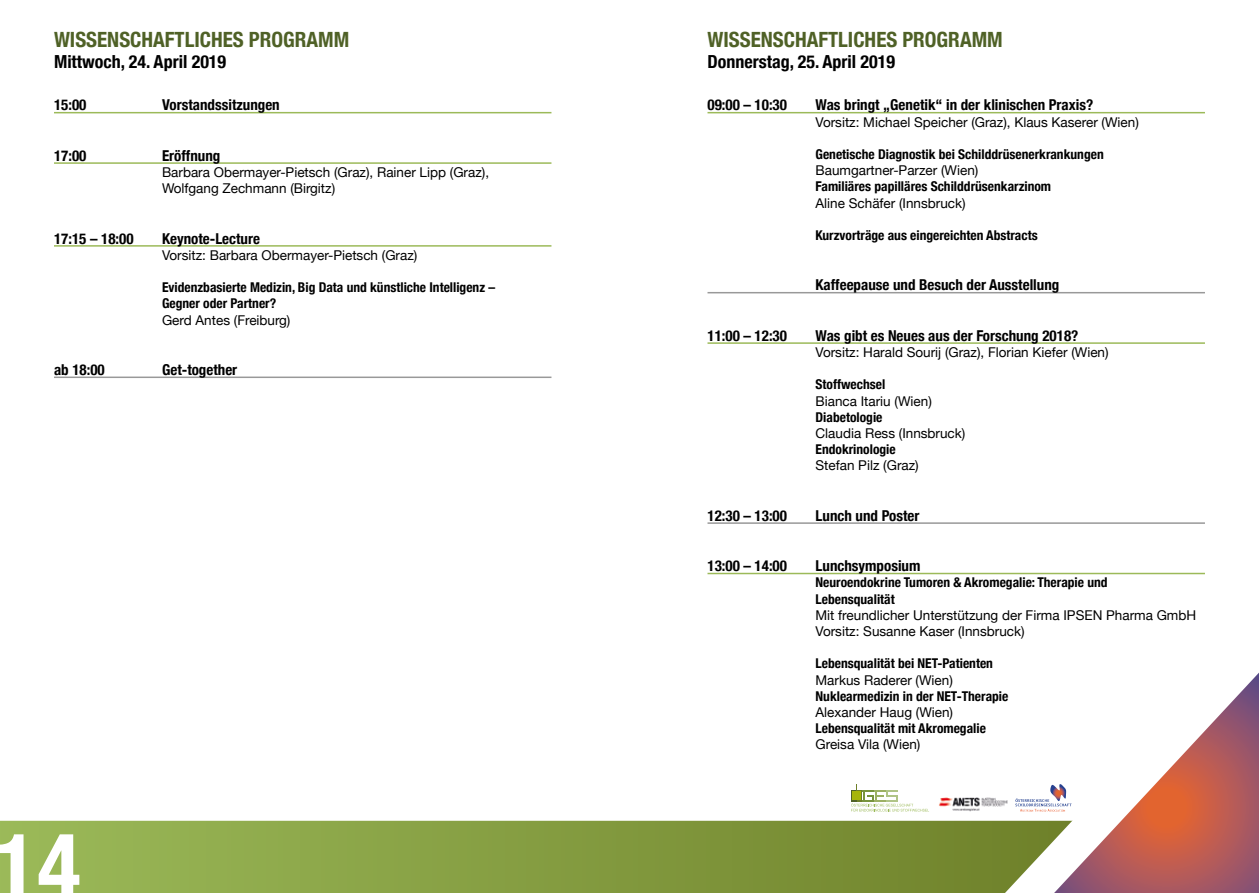
<style>
.page{position:relative;width:1259px;height:893px;background:#fff}
.page>*{position:absolute;margin:0;border:0;box-sizing:border-box;transform-origin:0 0}
.t1{font:700 condensed 90px "Helvetica Neue";color:#fff}
.t2{font:700 condensed 21px "Helvetica Neue";color:#4f6126}
.t3{font:700 condensed 18px "Helvetica Neue";color:#000}
.t4{font:700 condensed 15px "Helvetica Neue";color:#000}
.t5{font:13.5px/16.2px "Helvetica Neue";color:#000}
.t6{font:700 condensed 13.5px/16.2px "Helvetica Neue";color:#000}
</style>
<div class="page">
<svg style="left:0;top:821px;width:925px;height:72px;background:#87a044"></svg>
<svg style="left:925px;top:572px;width:280px;height:321px"></svg>
<svg style="left:972px;top:633px;width:287px;height:260px"></svg>
<img style="left:938px;top:795px;width:70px;height:17px">
<svg style="left:1015px;top:784px;width:56px;height:28px"></svg>
<svg style="left:851px;top:784px;width:78px;height:28px"></svg>
<div style="left:852px;top:792px;width:8px;height:8px;background:#a6b50a"></div>
<hr style="left:54px;top:112px;width:497px;height:1px;background:#9cba59">
<hr style="left:54px;top:162px;width:497px;height:2px;background:#9cba59">
<hr style="left:54px;top:245px;width:497px;height:2px;background:#9cba59">
<hr style="left:54px;top:377px;width:497px;height:1px;background:#999">
<hr style="left:707px;top:112px;width:498px;height:1px;background:#9cba59">
<hr style="left:707px;top:292px;width:498px;height:1px;background:#999">
<hr style="left:707px;top:342px;width:498px;height:2px;background:#9cba59">
<hr style="left:707px;top:522px;width:498px;height:2px;background:#999">
<hr style="left:707px;top:573px;width:498px;height:1px;background:#9cba59">
<h2 class="t2" style="left:54px;top:22px;width:297px">WISSENSCHAFTLICHES PROGRAMM</h2>
<h3 class="t3" style="left:54px;top:47px;width:174px">Mittwoch, 24. April 2019</h3>
<p class="t4" style="left:54px;top:93px;width:34px">15:00</p>
<p class="t4" style="left:162px;top:93px;width:119px">Vorstandssitzungen</p>
<p class="t4" style="left:54px;top:143px;width:34px">17:00</p>
<p class="t4" style="left:162px;top:143px;width:60px">Eröffnung</p>
<p class="t5" style="left:162px;top:165px;width:328px">Barbara Obermayer-Pietsch (Graz), Rainer Lipp (Graz),<br>Wolfgang Zechmann (Birgitz)</p>
<p class="t4" style="left:54px;top:226px;width:81px">17:15 – 18:00</p>
<p class="t4" style="left:162px;top:226px;width:100px">Keynote-Lecture</p>
<p class="t5" style="left:162px;top:248px;width:257px">Vorsitz: Barbara Obermayer-Pietsch (Graz)</p>
<p class="t6" style="left:162px;top:278px;width:334px">Evidenzbasierte Medizin, Big Data und künstliche Intelligenz –<br>Gegner oder Partner?</p>
<p class="t5" style="left:162px;top:312px;width:130px">Gerd Antes (Freiburg)</p>
<p class="t4" style="left:54px;top:357px;width:52px">ab 18:00</p>
<p class="t4" style="left:162px;top:357px;width:77px">Get-together</p>
<h1 class="t1" style="left:-6px;top:791px;width:88px">14</h1>
<h2 class="t2" style="left:707px;top:22px;width:297px">WISSENSCHAFTLICHES PROGRAMM</h2>
<h3 class="t3" style="left:707px;top:47px;width:189px">Donnerstag, 25. April 2019</h3>
<p class="t4" style="left:707px;top:93px;width:81px">09:00 – 10:30</p>
<p class="t4" style="left:815px;top:93px;width:279px">Was bringt „Genetik“ in der klinischen Praxis?</p>
<p class="t5" style="left:815px;top:114px;width:325px">Vorsitz: Michael Speicher (Graz), Klaus Kaserer (Wien)</p>
<p class="t6" style="left:815px;top:145px;width:290px">Genetische Diagnostik bei Schilddrüsenerkrankungen</p>
<p class="t5" style="left:815px;top:163px;width:164px">Baumgartner-Parzer (Wien)</p>
<p class="t6" style="left:815px;top:178px;width:237px">Familiäres papilläres Schilddrüsenkarzinom</p>
<p class="t5" style="left:815px;top:195px;width:152px">Aline Schäfer (Innsbruck)</p>
<p class="t6" style="left:815px;top:226px;width:224px">Kurzvorträge aus eingereichten Abstracts</p>
<p class="t4" style="left:815px;top:273px;width:245px">Kaffeepause und Besuch der Ausstellung</p>
<p class="t4" style="left:707px;top:323px;width:81px">11:00 – 12:30</p>
<p class="t4" style="left:815px;top:323px;width:264px">Was gibt es Neues aus der Forschung 2018?</p>
<p class="t5" style="left:815px;top:345px;width:294px">Vorsitz: Harald Sourij (Graz), Florian Kiefer (Wien)</p>
<p class="t6" style="left:815px;top:376px;width:71px">Stoffwechsel</p>
<p class="t5" style="left:815px;top:393px;width:118px">Bianca Itariu (Wien)</p>
<p class="t6" style="left:815px;top:408px;width:68px">Diabetologie</p>
<p class="t5" style="left:815px;top:426px;width:151px">Claudia Ress (Innsbruck)</p>
<p class="t6" style="left:815px;top:440px;width:82px">Endokrinologie</p>
<p class="t5" style="left:815px;top:458px;width:105px">Stefan Pilz (Graz)</p>
<p class="t4" style="left:707px;top:503px;width:81px">12:30 – 13:00</p>
<p class="t4" style="left:815px;top:503px;width:105px">Lunch und Poster</p>
<p class="t4" style="left:707px;top:553px;width:81px">13:00 – 14:00</p>
<p class="t4" style="left:815px;top:553px;width:106px">Lunchsymposium</p>
<p class="t6" style="left:815px;top:574px;width:293px">Neuroendokrine Tumoren &amp; Akromegalie: Therapie und<br>Lebensqualität</p>
<p class="t5" style="left:815px;top:608px;width:382px">Mit freundlicher Unterstützung der Firma IPSEN Pharma GmbH<br>Vorsitz: Susanne Kaser (Innsbruck)</p>
<p class="t6" style="left:815px;top:655px;width:179px">Lebensqualität bei NET-Patienten</p>
<p class="t5" style="left:815px;top:672px;width:139px">Markus Raderer (Wien)</p>
<p class="t6" style="left:815px;top:687px;width:194px">Nuklearmedizin in der NET-Therapie</p>
<p class="t5" style="left:815px;top:705px;width:139px">Alexander Haug (Wien)</p>
<p class="t6" style="left:815px;top:719px;width:172px">Lebensqualität mit Akromegalie</p>
<p class="t5" style="left:815px;top:737px;width:106px">Greisa Vila (Wien)</p>
</div>
